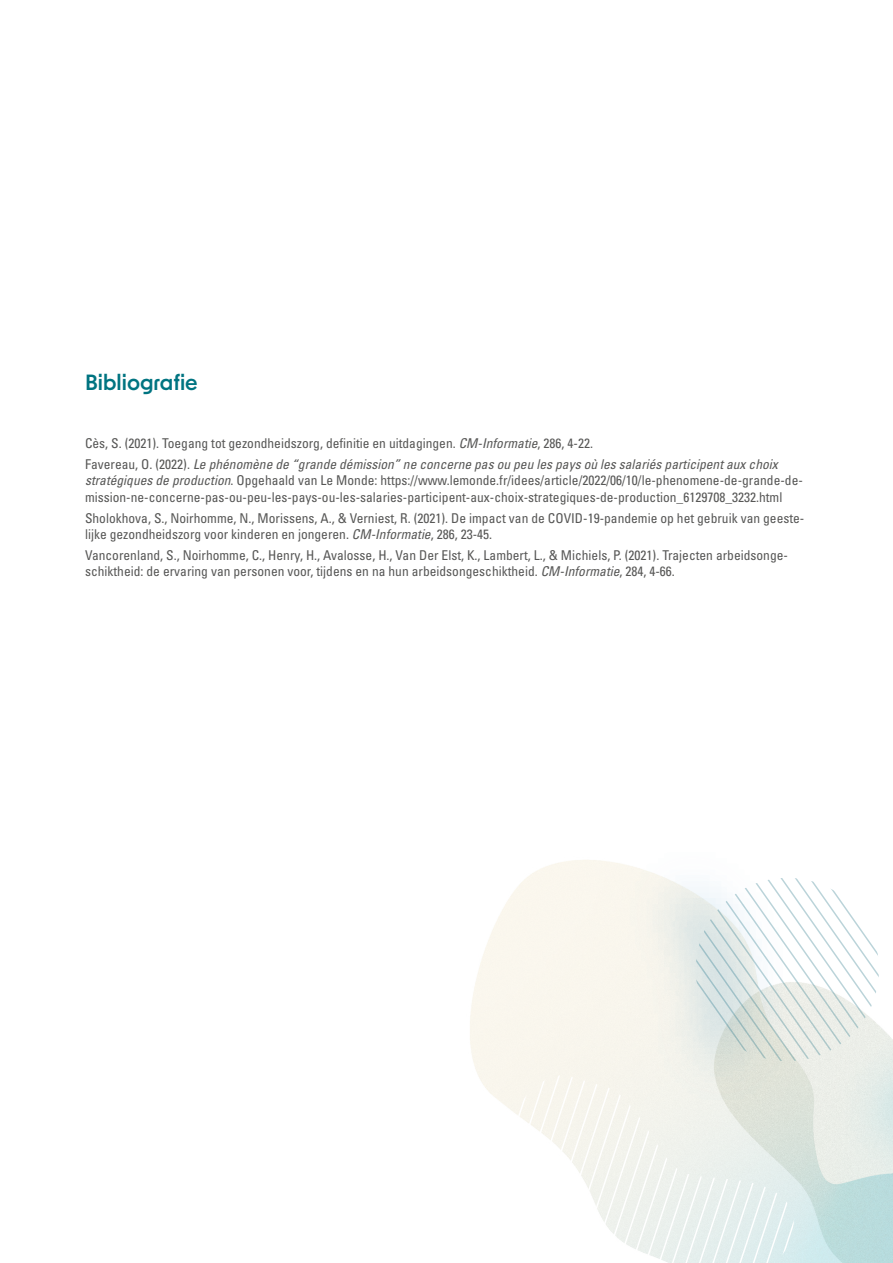
<style>
.page{position:relative;width:893px;height:1263px;background:#fff}
.page>*{position:absolute;margin:0;border:0;box-sizing:border-box;transform-origin:0 0}
.t1{font:600 21px "New Order";color:#007481}
.t2{font:condensed 13.5px/16.5px "Univers LT Std";color:#575756}
.t3{font:italic condensed 13.5px/20.7px "Univers LT Std";color:#575756}
.s1{font-style:normal}
.s2{font-style:italic}
</style>
<div class="page">
<svg style="left:501px;top:878px;width:390px;height:385px"></svg>
<img style="left:833px;top:958px;width:60px;height:232px">
<img style="left:629px;top:865px;width:153px;height:240px">
<h1 class="t1" style="left:85px;top:369px;width:114px">Bibliografie</h1>
<p class="t3" style="left:85px;top:433px;width:694px"><span class="s1">Cès, S. (2021). Toegang tot gezondheidszorg, definitie en uitdagingen.</span> CM-Informatie<span class="s1">, 286, 4-22.<br>Favereau, O. (2022).</span> Le phénomène de “grande démission” ne concerne pas ou peu les pays où les salariés participent aux choix</p>
<p class="t2" style="left:85px;top:472px;width:719px"><span class="s2">stratégiques de production</span>. Opgehaald van Le Monde: https://www.lemonde.fr/idees/article/2022/06/10/le-phenomene-de-grande-de&shy;mission-ne-concerne-pas-ou-peu-les-pays-ou-les-salaries-participent-aux-choix-strategiques-de-production_6129708_3232.html</p>
<p class="t2" style="left:85px;top:509px;width:721px">Sholokhova, S., Noirhomme, N., Morissens, A., &amp; Verniest, R. (2021). De impact van de COVID-19-pandemie op het gebruik van geeste&shy;lijke gezondheidszorg voor kinderen en jongeren. <span class="s2">CM-Informatie</span>, 286, 23-45.</p>
<p class="t2" style="left:85px;top:547px;width:704px">Vancorenland, S., Noirhomme, C., Henry, H., Avalosse, H., Van Der Elst, K., Lambert, L., &amp; Michiels, P. (2021). Trajecten arbeidsonge&shy;schiktheid: de ervaring van personen voor, tijdens en na hun arbeidsongeschiktheid. <span class="s2">CM-Informatie</span>, 284, 4-66.</p>
</div>
